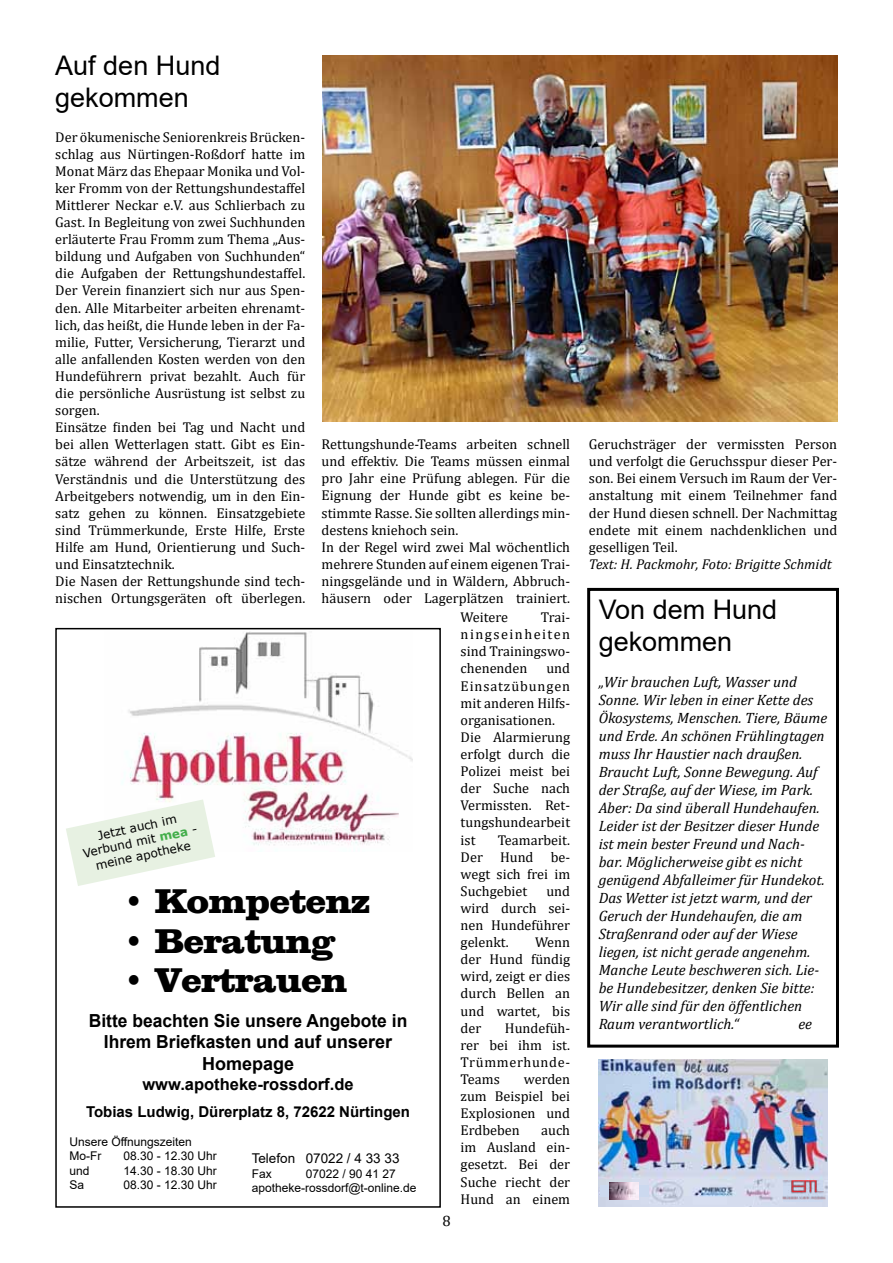
<style>
.page{position:relative;width:893px;height:1263px;background:#fff}
.page>*{position:absolute;margin:0;border:0;box-sizing:border-box;transform-origin:0 0}
.t1{font:33px "Clarendon";color:#000}
.t2{font:27px/32.4px "Arial";color:#000}
.t3{font:700 18px/21.6px "Arial";color:#000;text-align:center}
.t4{font:700 16.5px "Arial";color:#000}
.t5{font:italic 15px/18px "Cambria";color:#000}
.t6{font:700 15px "Arial";color:#000}
.t7{font:15px "Cambria";color:#000}
.t8{font:14.25px/17.1px "Cambria";color:#000;text-align:justify}
.t9{font:italic 14.25px "Cambria";color:#000}
.t10{font:13.5px "Arial";color:#000}
.t11{font:12px/14.4px "Arial";color:#000}
.t12{font:12px/14.4px "Verdana";color:#000;text-align:center}
.s1{font-weight:700;color:#41ad49}
</style>
<div class="page">
<img style="left:122px;top:632px;width:291px;height:214px">
<img style="left:322px;top:55px;width:515px;height:366px">
<div style="left:55px;top:628px;width:386px;height:580px;border:2px solid #000"></div>
<svg style="left:66px;top:799px;width:149px;height:87px"></svg>
<div style="left:587px;top:588px;width:252px;height:459px;border:3px solid #000"></div>
<img style="left:599px;top:1060px;width:229px;height:146px">
<div style="left:600px;top:1185px;width:49px;height:12px;background:#ccd9ef"></div>
<img style="left:610px;top:1182px;width:29px;height:17px">
<div style="left:783px;top:1180px;width:40px;height:22px;background:#ccd9ef"></div>
<img style="left:780px;top:1180px;width:46px;height:21px">
<h2 class="t2" style="left:55px;top:49px;width:167px">Auf den Hund gekommen</h2>
<p class="t8" style="left:55px;top:128px;width:252px;text-align:left">Der ökumenische Seniorenkreis Brücken&shy;schlag aus Nürtingen-Roßdorf hatte im Monat März das Ehepaar Monika und Vol&shy;ker Fromm von der Rettungshundestaffel Mittlerer Neckar e.V. aus Schlierbach zu Gast. In Begleitung von zwei Suchhunden erläuterte Frau Fromm zum Thema „Aus&shy;bildung und Aufgaben von Suchhunden“ die Aufgaben der Rettungshundestaffel.<br>Der Verein finanziert sich nur aus Spen&shy;den. Alle Mitarbeiter arbeiten ehrenamt&shy;lich, das heißt, die Hunde leben in der Fa&shy;milie, Futter, Versicherung, Tierarzt und alle anfallenden Kosten werden von den Hundeführern privat bezahlt. Auch für die persönliche Ausrüstung ist selbst zu sorgen.<br>Einsätze finden bei Tag und Nacht und bei allen Wetterlagen statt. Gibt es Ein&shy;sätze während der Arbeitszeit, ist das Verständnis und die Unterstützung des Arbeitgebers notwendig, um in den Ein&shy;satz gehen zu können. Einsatzgebiete sind Trümmerkunde, Erste Hilfe, Erste Hilfe am Hund, Orientierung und Such&shy;und Einsatztechnik.<br>Die Nasen der Rettungshunde sind tech&shy;nischen Ortungsgeräten oft überlegen.</p>
<p class="t8" style="left:322px;top:436px;width:250px;text-align:left">Rettungshunde-Teams arbeiten schnell und effektiv. Die Teams müssen einmal pro Jahr eine Prüfung ablegen. Für die Eignung der Hunde gibt es keine be&shy;stimmte Rasse. Sie sollten allerdings min&shy;destens kniehoch sein.<br>In der Regel wird zwei Mal wöchentlich mehrere Stunden auf einem eigenen Trai&shy;ningsgelände und in Wäldern, Abbruch&shy;häusern oder Lagerplätzen trainiert.</p>
<p class="t12" style="left:79px;top:832px;width:118px;rotate:-12deg">Jetzt auch im<br>Verbund mit <span class="s1">mea</span> - meine apotheke</p>
<h1 class="t1" style="left:128px;top:880px;width:243px">• Kompetenz</h1>
<h1 class="t1" style="left:128px;top:920px;width:208px">• Beratung</h1>
<h1 class="t1" style="left:128px;top:960px;width:220px">• Vertrauen</h1>
<p class="t3" style="left:89px;top:1010px;width:320px">Bitte beachten Sie unsere Angebote in<br>Ihrem Briefkasten und auf unserer<br>Homepage</p>
<p class="t4" style="left:142px;top:1072px;width:213px">www.apotheke-rossdorf.de</p>
<p class="t6" style="left:86px;top:1101px;width:325px">Tobias Ludwig, Dürerplatz 8, 72622 Nürtingen</p>
<p class="t11" style="left:69px;top:1134px;width:124px">Unsere Öffnungszeiten<br>Mo-Fr</p>
<p class="t11" style="left:123px;top:1149px;width:95px">08.30 - 12.30 Uhr</p>
<p class="t11" style="left:69px;top:1163px;width:22px">und</p>
<p class="t11" style="left:123px;top:1163px;width:95px">14.30 - 18.30 Uhr</p>
<p class="t11" style="left:69px;top:1178px;width:16px">Sa</p>
<p class="t11" style="left:123px;top:1178px;width:95px">08.30 - 12.30 Uhr</p>
<p class="t10" style="left:252px;top:1149px;width:149px">Telefon 07022 / 4 33 33</p>
<p class="t11" style="left:252px;top:1166px;width:22px">Fax</p>
<p class="t11" style="left:252px;top:1166px;width:166px;text-indent:54px">07022 / 90 41 27 apotheke-rossdorf@t-online.de</p>
<p class="t7" style="left:442px;top:1212px;width:10px">8</p>
<p class="t8" style="left:461px;top:609px;width:49px">Weitere</p>
<p class="t8" style="left:461px;top:609px;width:111px;text-indent:80px">Trai&shy;ningseinheiten sind Trainingswo&shy;chenenden</p>
<p class="t8" style="left:461px;top:660px;width:111px;text-align:left;text-indent:86px">und<br>Einsatzübungen mit anderen Hilfs&shy;organisationen.<br>Die Alarmierung erfolgt durch die<br>Polizei meist bei der Suche nach<br>Vermissten. Ret&shy;tungshundearbeit ist</p>
<p class="t8" style="left:461px;top:831px;width:111px;text-indent:37px">Teamarbeit.<br>Der Hund be&shy;wegt sich frei im Suchgebiet</p>
<p class="t8" style="left:461px;top:882px;width:111px;text-indent:86px">und wird durch sei&shy;nen Hundeführer gelenkt.</p>
<p class="t8" style="left:461px;top:934px;width:111px;text-indent:74px">Wenn der Hund fündig wird, zeigt er dies durch Bellen an und wartet, bis der</p>
<p class="t8" style="left:461px;top:1019px;width:111px;text-indent:44px">Hundefüh&shy;rer bei ihm ist.<br>Trümmerhunde-Teams</p>
<p class="t8" style="left:461px;top:1070px;width:111px;text-indent:63px">werden zum Beispiel bei Explosionen und Erdbeben</p>
<p class="t8" style="left:461px;top:1122px;width:111px;text-indent:81px">auch im Ausland ein&shy;gesetzt. Bei der Suche riecht der Hund an einem</p>
<p class="t8" style="left:589px;top:436px;width:250px">Geruchsträger der vermissten Person und verfolgt die Geruchsspur dieser Per&shy;son. Bei einem Versuch im Raum der Ver&shy;anstaltung mit einem Teilnehmer fand der Hund diesen schnell. Der Nachmittag endete mit einem nachdenklichen und geselligen Teil.</p>
<p class="t9" style="left:589px;top:554px;width:244px">Text: H. Packmohr, Foto: Brigitte Schmidt</p>
<h2 class="t2" style="left:599px;top:593px;width:180px">Von dem Hund gekommen</h2>
<p class="t5" style="left:599px;top:672px;width:230px">„Wir brauchen Luft, Wasser und Sonne. Wir leben in einer Kette des Ökosystems, Menschen. Tiere, Bäume und Erde. An schönen Frühlingtagen muss Ihr Haustier nach draußen.<br>Braucht Luft, Sonne Bewegung. Auf der Straße, auf der Wiese, im Park.<br>Aber: Da sind überall Hundehaufen.<br>Leider ist der Besitzer dieser Hunde ist mein bester Freund und Nach&shy;bar. Möglicherweise gibt es nicht genügend Abfalleimer für Hundekot.<br>Das Wetter ist jetzt warm, und der Geruch der Hundehaufen, die am Straßenrand oder auf der Wiese liegen, ist nicht gerade angenehm.<br>Manche Leute beschweren sich. Lie&shy;be Hundebesitzer, denken Sie bitte:<br>Wir alle sind für den öffentlichen Raum verantwortlich.“</p>
<p class="t5" style="left:798px;top:1014px;width:15px">ee</p>
</div>
